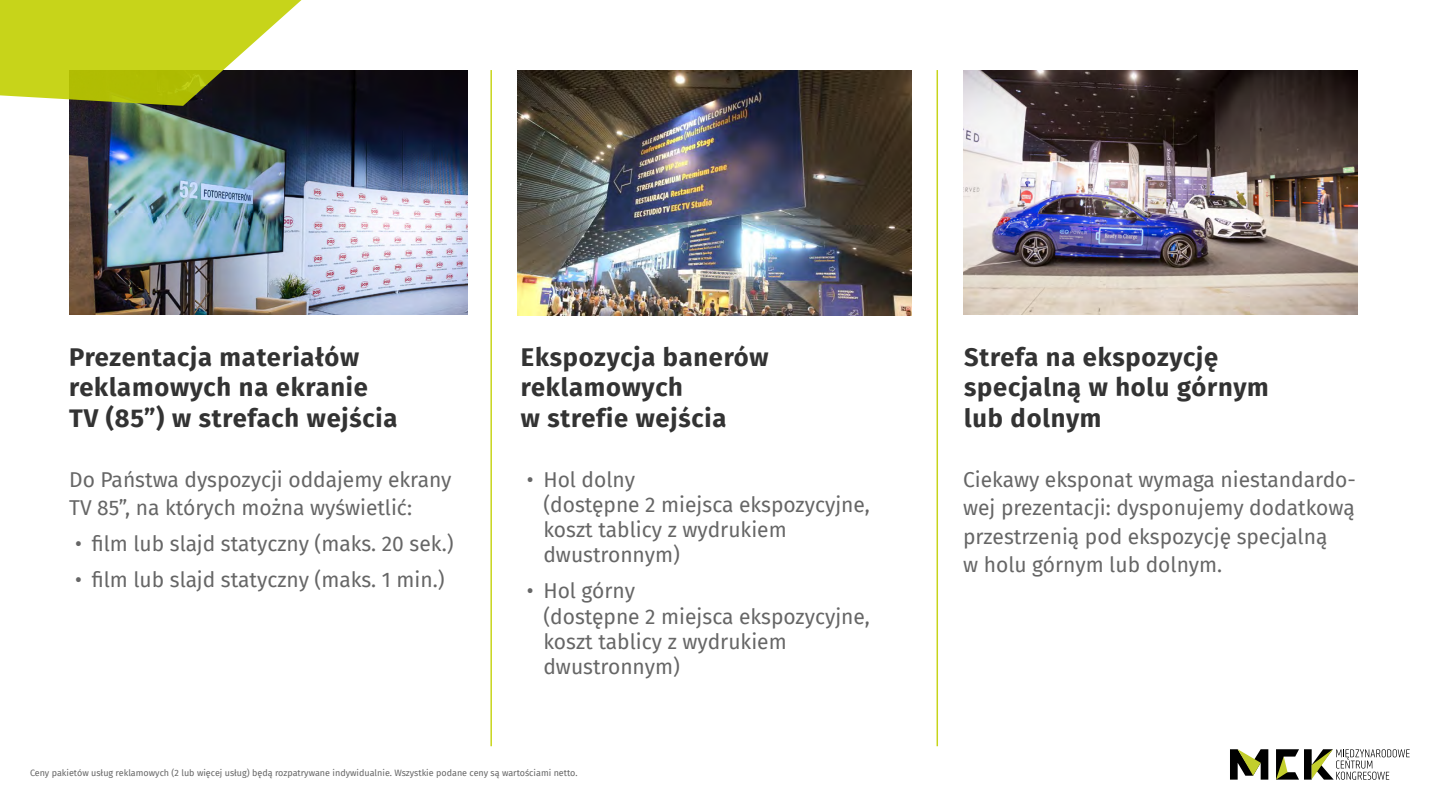
<style>
.page{position:relative;width:1440px;height:810px;background:#fff}
.page>*{position:absolute;margin:0;border:0;box-sizing:border-box;transform-origin:0 0}
.t1{font:700 25.5px/30.6px "Fira Sans";letter-spacing:.03em;color:#333}
.t2{font:21px/25.2px "Fira Sans";color:#666}
.t3{font:9px "Fira Sans";color:#666}
</style>
<div class="page">
<img style="left:69px;top:70px;width:398px;height:245px">
<svg style="left:0;top:0;width:302px;height:106px"></svg>
<hr style="left:490px;top:70px;width:2px;height:676px;background:#c1d000">
<hr style="left:937px;top:70px;width:1px;height:676px;background:#c1d000">
<img style="left:517px;top:70px;width:395px;height:245px">
<img style="left:963px;top:70px;width:395px;height:245px">
<svg style="left:1230px;top:749px;width:180px;height:31px"></svg>
<p class="t1" style="left:69px;top:340px;width:330px">Prezentacja materiałów reklamowych na ekranie<br>TV (85”) w strefach wejścia</p>
<p class="t2" style="left:69px;top:465px;width:384px;line-height:28.5px">Do Państwa dyspozycji oddajemy ekrany<br>TV 85”, na których można wyświetlić:</p>
<p class="t2" style="left:75px;top:531px;width:380px">• film lub slajd statyczny (maks. 20 sek.)</p>
<p class="t2" style="left:75px;top:567px;width:371px">• film lub slajd statyczny (maks. 1 min.)</p>
<p class="t1" style="left:521px;top:340px;width:249px">Ekspozycja banerów reklamowych<br>w strefie wejścia</p>
<p class="t1" style="left:964px;top:340px;width:306px">Strefa na ekspozycję specjalną w holu górnym lub dolnym</p>
<p class="t2" style="left:543px;top:466px;width:328px;text-indent:-17px">• Hol dolny<br>(dostępne 2 miejsca ekspozycyjne, koszt tablicy z wydrukiem dwustronnym)</p>
<p class="t2" style="left:543px;top:578px;width:328px;text-indent:-17px">• Hol górny<br>(dostępne 2 miejsca ekspozycyjne, koszt tablicy z wydrukiem dwustronnym)</p>
<p class="t2" style="left:963px;top:465px;width:394px;line-height:28.5px">Ciekawy eksponat wymaga niestandardo&shy;wej prezentacji: dysponujemy dodatkową przestrzenią pod ekspozycję specjalną<br>w holu górnym lub dolnym.</p>
<p class="t3" style="left:30px;top:766px;width:549px">Ceny pakietów usług reklamowych (2 lub więcej usług) będą rozpatrywane indywidualnie. Wszystkie podane ceny są wartościami netto.</p>
</div>
